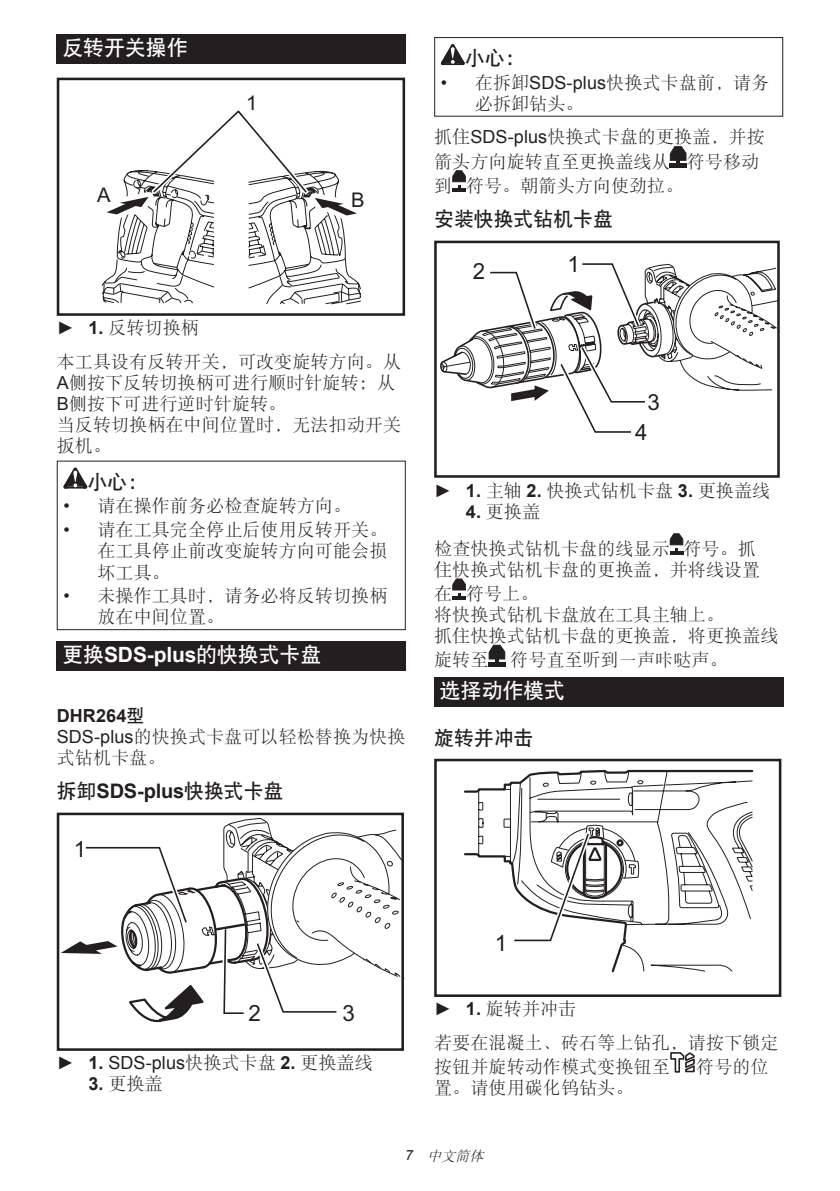
<style>
.page{position:relative;width:840px;height:1191px;background:#fff}
.page>*{position:absolute;margin:0;border:0;box-sizing:border-box;transform-origin:0 0}
.t1{font:22.4px "Arial";color:#231f20}
.t2{font:22.2px/29.4px "Arial";color:#231f20;text-align:center}
.t3{font:21px "DFP Hei W7 GB EUC H";letter-spacing:-.01em;color:#fff}
.t4{font:20.2px "Arial";color:#231f20}
.t5{font:20px "DFP Hei W7 GB EUC H";letter-spacing:-.01em;color:#231f20}
.t6{font:700 20px "Arial";letter-spacing:-.01em;color:#231f20}
.t7{font:18px/21px "DFP Song W3 GB EUC H";letter-spacing:.005em;color:#231f20}
.t8{font:18px "Arial";letter-spacing:.005em;color:#231f20}
.t9{font:700 18px "Arial";letter-spacing:.005em;color:#231f20}
.t10{font:italic 14px "DFP Song W3 GB EUC H";color:#231f20}
.s1{font-family:"Arial"}
.s2{font-family:"Arial";font-weight:700}
.s3{font-family:"DFP Hei W7 GB EUC H";font-weight:400}
.s4{font-weight:700}
.s5{font-family:"DFP Song W3 GB EUC H"}
</style>
<div class="page">
<div style="left:57px;top:34px;width:348px;height:29px;background:#231f20"></div>
<div style="left:57px;top:78px;width:348px;height:238px;border:3px solid #231f20"></div>
<svg style="left:71px;top:110px;width:321px;height:206px"></svg>
<svg style="left:63px;top:467px;width:24px;height:21px"></svg>
<div style="left:57px;top:460px;width:348px;height:170px;border:1px solid #231f20"></div>
<div style="left:57px;top:641px;width:348px;height:30px;background:#231f20"></div>
<svg style="left:61px;top:818px;width:339px;height:205px"></svg>
<div style="left:57px;top:812px;width:347px;height:238px;border:3px solid #231f20"></div>
<svg style="left:440px;top:44px;width:24px;height:21px"></svg>
<div style="left:434px;top:37px;width:348px;height:80px;border:1px solid #231f20"></div>
<div style="left:669px;top:163px;width:17px;height:5px;background:#231f20"></div>
<svg style="left:669px;top:146px;width:16px;height:17px"></svg>
<hr style="left:452px;top:188px;width:13px;height:4px;background:#231f20">
<svg style="left:452px;top:171px;width:13px;height:17px"></svg>
<div style="left:434px;top:241px;width:345px;height:237px;border:3px solid #231f20"></div>
<svg style="left:440px;top:259px;width:339px;height:178px"></svg>
<hr style="left:669px;top:551px;width:14px;height:4px;background:#231f20">
<svg style="left:669px;top:533px;width:13px;height:18px"></svg>
<hr style="left:452px;top:596px;width:13px;height:4px;background:#231f20">
<svg style="left:452px;top:579px;width:13px;height:17px"></svg>
<hr style="left:488px;top:662px;width:17px;height:4px;background:#231f20">
<svg style="left:488px;top:645px;width:16px;height:17px"></svg>
<div style="left:434px;top:677px;width:348px;height:30px;background:#231f20"></div>
<svg style="left:510px;top:770px;width:243px;height:202px"></svg>
<svg style="left:477px;top:783px;width:161px;height:162px"></svg>
<div style="left:434px;top:758px;width:347px;height:239px;border:3px solid #231f20"></div>
<svg style="left:670px;top:1052px;width:25px;height:20px"></svg>
<p class="t3" style="left:62px;top:37px;width:127px">反转开关操作</p>
<p class="t4" style="left:246px;top:89px;width:13px">1</p>
<p class="t4" style="left:97px;top:181px;width:15px">A</p>
<p class="t4" style="left:351px;top:186px;width:15px">B</p>
<p class="t7" style="left:57px;top:311px;width:345px;line-height:33.6px"><span class="s1">►</span> <span class="s2">1.</span> 反转切换柄<br>本工具设有反转开关，可改变旋转方向。从</p>
<p class="t7" style="left:57px;top:372px;width:345px"><span class="s1">A</span>侧按下反转切换柄可进行顺时针旋转；从<br><span class="s1">B</span>侧按下可进行逆时针旋转。<br>当反转切换柄在中间位置时，无法扣动开关扳机。</p>
<p class="t5" style="left:87px;top:471px;width:62px">小心：</p>
<p class="t7" style="left:63px;top:495px;width:289px"><span class="s1">•</span> 请在操作前务必检查旋转方向。</p>
<p class="t7" style="left:97px;top:519px;width:291px;text-align:justify;text-indent:-34px"><span class="s1">•</span> 请在工具完全停止后使用反转开关。在工具停止前改变旋转方向可能会损坏工具。</p>
<p class="t7" style="left:97px;top:585px;width:291px;text-indent:-34px"><span class="s1">•</span> 未操作工具时，请务必将反转切换柄放在中间位置。</p>
<p class="t3" style="left:62px;top:644px;width:260px">更换<span class="s2">SDS-plus</span>的快换式卡盘</p>
<p class="t9" style="left:57px;top:703px;width:89px">DHR264<span class="s3">型</span></p>
<p class="t7" style="left:57px;top:725px;width:350px"><span class="s1">SDS-plus</span>的快换式卡盘可以轻松替换为快换式钻机卡盘。</p>
<p class="t6" style="left:57px;top:778px;width:228px"><span class="s3">拆卸</span>SDS-plus<span class="s3">快换式卡盘</span></p>
<p class="t1" style="left:74px;top:834px;width:14px">1</p>
<p class="t5" style="left:464px;top:48px;width:62px">小心：</p>
<p class="t7" style="left:474px;top:72px;width:296px;text-indent:-34px"><span class="s1">•</span> 在拆卸<span class="s1">SDS-plus</span>快换式卡盘前，请务必拆卸钻头。</p>
<p class="t7" style="left:434px;top:125px;width:332px;line-height:24.2px">抓住<span class="s1">SDS-plus</span>快换式卡盘的更换盖，并按箭头方向旋转直至更换盖线从 符号移动到 符号。朝箭头方向使劲拉。</p>
<p class="t5" style="left:434px;top:209px;width:180px">安装快换式钻机卡盘</p>
<p class="t2" style="left:567px;top:250px;width:14px">1</p>
<p class="t2" style="left:472px;top:257px;width:14px">2</p>
<p class="t2" style="left:634px;top:388px;width:26px">3<br>4</p>
<p class="t7" style="left:434px;top:480px;width:337px"><span class="s1">►</span> <span class="s2">1.</span> 主轴 <span class="s2">2.</span> 快换式钻机卡盘 <span class="s2">3.</span> 更换盖线</p>
<p class="t7" style="left:434px;top:493px;width:323px;line-height:36.6px;text-indent:32px"><span class="s2">4.</span> 更换盖<br>检查快换式钻机卡盘的线显示 符号。抓</p>
<p class="t7" style="left:434px;top:557px;width:327px;line-height:24.2px">住快换式钻机卡盘的更换盖，并将线设置在 符号上。</p>
<p class="t7" style="left:434px;top:604px;width:345px">将快换式钻机卡盘放在工具主轴上。<br>抓住快换式钻机卡盘的更换盖，将更换盖线</p>
<p class="t7" style="left:434px;top:649px;width:295px">旋转至 符号直至听到一声咔哒声。</p>
<p class="t3" style="left:439px;top:680px;width:127px">选择动作模式</p>
<p class="t5" style="left:434px;top:727px;width:101px">旋转并冲击</p>
<p class="t1" style="left:248px;top:999px;width:14px">2</p>
<p class="t1" style="left:342px;top:998px;width:14px">3</p>
<p class="t8" style="left:57px;top:1051px;width:317px">► <span class="s4">1.</span> SDS-plus<span class="s5">快换式卡盘</span> <span class="s4">2.</span> <span class="s5">更换盖线</span></p>
<p class="t7" style="left:88px;top:1073px;width:76px"><span class="s2">3.</span> 更换盖</p>
<p class="t1" style="left:494px;top:928px;width:14px">1</p>
<p class="t7" style="left:434px;top:992px;width:345px;line-height:33.6px"><span class="s1">►</span> <span class="s2">1.</span> 旋转并冲击<br>若要在混凝土、砖石等上钻孔，请按下锁定</p>
<p class="t7" style="left:434px;top:1056px;width:237px">按钮并旋转动作模式变换钮至</p>
<p class="t7" style="left:695px;top:1056px;width:74px">符号的位</p>
<p class="t7" style="left:434px;top:1077px;width:201px">置。请使用碳化钨钻头。</p>
<p class="t10" style="left:405px;top:1148px;width:83px"><span class="s1">7</span> 中文简体</p>
</div>
